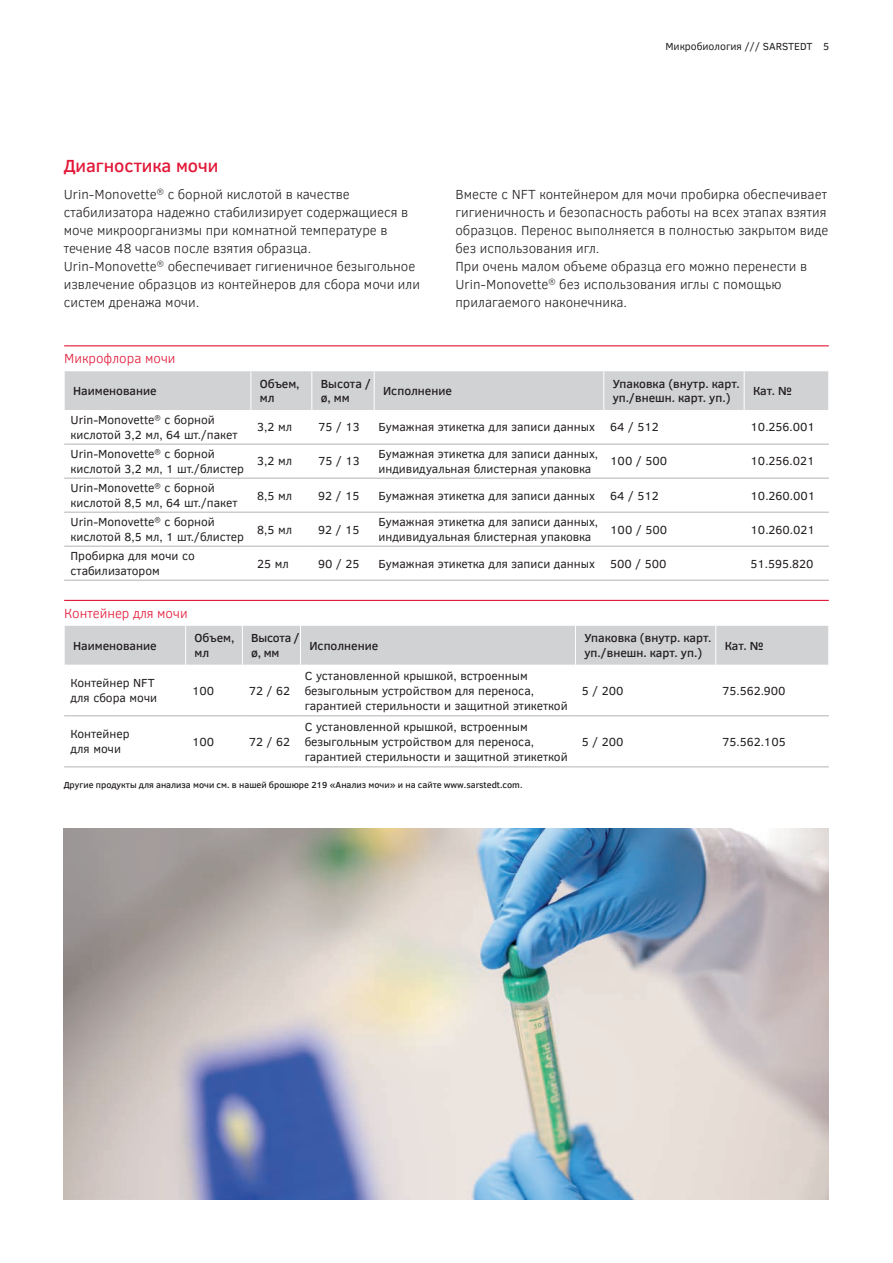
<style>
.page{position:relative;width:893px;height:1263px;background:#fff}
.page>*{position:absolute;margin:0;border:0;box-sizing:border-box;transform-origin:0 0}
.t1{font:500 18px "Clear Sans";color:#e21736}
.t2{font:300 13.5px/18px "Clear Sans";color:#231f20}
.t3{font:300 13.5px "Clear Sans";color:#e21736}
.t4{font:12px/15px "Clear Sans";color:#231f20}
.t5{font:500 12px/14.4px "Clear Sans";color:#231f20}
.t6{font:500 12px/14.4px "Clear Sans";letter-spacing:-.02em;color:#231f20}
.t7{font:10.5px "Clear Sans";color:#231f20}
.t8{font:500 9px "Clear Sans";color:#231f20}
</style>
<div class="page">
<img style="left:64px;top:829px;width:765px;height:370px">
<div style="left:65px;top:626px;width:763px;height:39px;background:#d1d2d4"></div>
<svg style="left:64px;top:716px;width:652px;height:51px"></svg>
<hr style="left:185px;top:626px;width:1px;height:39px;background:#fff">
<hr style="left:715px;top:626px;width:1px;height:39px;background:#fff">
<hr style="left:64px;top:767px;width:122px;height:1px;background:#b2b3b7">
<hr style="left:242px;top:767px;width:58px;height:1px;background:#b2b3b7">
<hr style="left:300px;top:767px;width:275px;height:1px;background:#b2b3b7">
<hr style="left:575px;top:767px;width:141px;height:1px;background:#b2b3b7">
<hr style="left:186px;top:767px;width:56px;height:1px;background:#b2b3b7">
<hr style="left:716px;top:767px;width:113px;height:1px;background:#b2b3b7">
<hr style="left:64px;top:715px;width:122px;height:1px;background:#b2b3b7">
<hr style="left:186px;top:715px;width:56px;height:1px;background:#b2b3b7">
<hr style="left:242px;top:715px;width:58px;height:1px;background:#b2b3b7">
<hr style="left:300px;top:715px;width:275px;height:1px;background:#b2b3b7">
<hr style="left:575px;top:715px;width:141px;height:1px;background:#b2b3b7">
<hr style="left:716px;top:715px;width:113px;height:1px;background:#b2b3b7">
<hr style="left:242px;top:626px;width:1px;height:39px;background:#fff">
<hr style="left:300px;top:626px;width:1px;height:39px;background:#fff">
<hr style="left:575px;top:626px;width:1px;height:39px;background:#fff">
<hr style="left:64px;top:600px;width:765px;height:1px;background:#e21736">
<div style="left:65px;top:371px;width:763px;height:39px;background:#d1d2d4"></div>
<svg style="left:64px;top:443px;width:765px;height:137px"></svg>
<svg style="left:64px;top:445px;width:680px;height:135px"></svg>
<hr style="left:250px;top:371px;width:1px;height:39px;background:#fff">
<hr style="left:744px;top:371px;width:1px;height:39px;background:#fff">
<hr style="left:64px;top:478px;width:187px;height:1px;background:#b2b3b7">
<hr style="left:251px;top:478px;width:61px;height:1px;background:#b2b3b7">
<hr style="left:312px;top:478px;width:62px;height:1px;background:#b2b3b7">
<hr style="left:374px;top:478px;width:230px;height:1px;background:#b2b3b7">
<hr style="left:604px;top:478px;width:140px;height:1px;background:#b2b3b7">
<hr style="left:744px;top:478px;width:85px;height:1px;background:#b2b3b7">
<hr style="left:64px;top:512px;width:187px;height:1px;background:#b2b3b7">
<hr style="left:251px;top:512px;width:61px;height:1px;background:#b2b3b7">
<hr style="left:312px;top:512px;width:62px;height:1px;background:#b2b3b7">
<hr style="left:374px;top:512px;width:230px;height:1px;background:#b2b3b7">
<hr style="left:604px;top:512px;width:140px;height:1px;background:#b2b3b7">
<hr style="left:744px;top:512px;width:85px;height:1px;background:#b2b3b7">
<hr style="left:64px;top:546px;width:187px;height:1px;background:#b2b3b7">
<hr style="left:251px;top:546px;width:61px;height:1px;background:#b2b3b7">
<hr style="left:312px;top:546px;width:62px;height:1px;background:#b2b3b7">
<hr style="left:374px;top:546px;width:230px;height:1px;background:#b2b3b7">
<hr style="left:604px;top:546px;width:140px;height:1px;background:#b2b3b7">
<hr style="left:744px;top:546px;width:85px;height:1px;background:#b2b3b7">
<hr style="left:251px;top:580px;width:61px;height:1px;background:#b2b3b7">
<hr style="left:744px;top:580px;width:85px;height:1px;background:#b2b3b7">
<hr style="left:64px;top:580px;width:187px;height:1px;background:#b2b3b7">
<hr style="left:312px;top:580px;width:62px;height:1px;background:#b2b3b7">
<hr style="left:374px;top:580px;width:230px;height:1px;background:#b2b3b7">
<hr style="left:604px;top:580px;width:140px;height:1px;background:#b2b3b7">
<hr style="left:64px;top:444px;width:187px;height:1px;background:#b2b3b7">
<hr style="left:251px;top:444px;width:61px;height:1px;background:#b2b3b7">
<hr style="left:312px;top:444px;width:62px;height:1px;background:#b2b3b7">
<hr style="left:374px;top:444px;width:230px;height:1px;background:#b2b3b7">
<hr style="left:604px;top:444px;width:140px;height:1px;background:#b2b3b7">
<hr style="left:744px;top:444px;width:85px;height:1px;background:#b2b3b7">
<hr style="left:311px;top:371px;width:1px;height:39px;background:#fff">
<hr style="left:374px;top:371px;width:1px;height:39px;background:#fff">
<hr style="left:603px;top:371px;width:1px;height:39px;background:#fff">
<hr style="left:64px;top:345px;width:765px;height:1px;background:#e21736">
<p class="t7" style="left:665px;top:39px;width:165px">Микробиология /// SARSTEDT 5</p>
<h1 class="t1" style="left:64px;top:153px;width:156px">Диагностика мочи</h1>
<p class="t2" style="left:64px;top:185px;width:358px">Urin-Monovette<sup>®</sup> с борной кислотой в качестве стабилизатора надежно стабилизирует содержащиеся в моче микроорганизмы при комнатной температуре в течение 48 часов после взятия образца.<br>Urin-Monovette<sup>®</sup> обеспечивает гигиеничное безыгольное извлечение образцов из контейнеров для сбора мочи или систем дренажа мочи.</p>
<p class="t2" style="left:455px;top:185px;width:374px">Вместе с NFT контейнером для мочи пробирка обеспечивает гигиеничность и безопасность работы на всех этапах взятия образцов. Перенос выполняется в полностью закрытом виде без использования игл.<br>При очень малом объеме образца его можно перенести в Urin-Monovette<sup>®</sup> без использования иглы с помощью прилагаемого наконечника.</p>
<p class="t3" style="left:64px;top:350px;width:113px">Микрофлора мочи</p>
<p class="t5" style="left:73px;top:383px;width:85px">Наименование</p>
<p class="t5" style="left:260px;top:376px;width:41px">Объем, мл</p>
<p class="t5" style="left:321px;top:376px;width:52px">Высота / ø, мм</p>
<p class="t5" style="left:383px;top:383px;width:70px">Исполнение</p>
<p class="t5" style="left:613px;top:376px;width:129px">Упаковка (внутр. карт. уп./внешн. карт. уп.)</p>
<p class="t5" style="left:753px;top:383px;width:41px">Кат. №</p>
<p class="t4" style="left:71px;top:412px;width:168px">Urin-Monovette<sup>®</sup> с борной кислотой 3,2 мл, 64 шт./пакет</p>
<p class="t4" style="left:257px;top:420px;width:36px">3,2 мл</p>
<p class="t4" style="left:318px;top:420px;width:43px">75 / 13</p>
<p class="t4" style="left:378px;top:420px;width:218px">Бумажная этикетка для записи данных</p>
<p class="t4" style="left:610px;top:420px;width:50px">64 / 512</p>
<p class="t4" style="left:750px;top:420px;width:66px">10.256.001</p>
<p class="t4" style="left:71px;top:446px;width:175px">Urin-Monovette<sup>®</sup> с борной кислотой 3,2 мл, 1 шт./блистер</p>
<p class="t4" style="left:257px;top:454px;width:36px">3,2 мл</p>
<p class="t4" style="left:318px;top:454px;width:43px">75 / 13</p>
<p class="t4" style="left:378px;top:446px;width:221px">Бумажная этикетка для записи данных, индивидуальная блистерная упаковка</p>
<p class="t4" style="left:610px;top:454px;width:58px">100 / 500</p>
<p class="t4" style="left:750px;top:454px;width:65px">10.256.021</p>
<p class="t4" style="left:71px;top:480px;width:168px">Urin-Monovette<sup>®</sup> с борной кислотой 8,5 мл, 64 шт./пакет</p>
<p class="t4" style="left:257px;top:488px;width:36px">8,5 мл</p>
<p class="t4" style="left:318px;top:488px;width:43px">92 / 15</p>
<p class="t4" style="left:378px;top:488px;width:218px">Бумажная этикетка для записи данных</p>
<p class="t4" style="left:610px;top:488px;width:50px">64 / 512</p>
<p class="t4" style="left:750px;top:488px;width:66px">10.260.001</p>
<p class="t4" style="left:71px;top:514px;width:175px">Urin-Monovette<sup>®</sup> с борной кислотой 8,5 мл, 1 шт./блистер</p>
<p class="t4" style="left:257px;top:522px;width:36px">8,5 мл</p>
<p class="t4" style="left:318px;top:522px;width:43px">92 / 15</p>
<p class="t4" style="left:378px;top:514px;width:221px">Бумажная этикетка для записи данных, индивидуальная блистерная упаковка</p>
<p class="t4" style="left:610px;top:522px;width:58px">100 / 500</p>
<p class="t4" style="left:750px;top:522px;width:66px">10.260.021</p>
<p class="t4" style="left:71px;top:548px;width:126px">Пробирка для мочи со стабилизатором</p>
<p class="t4" style="left:257px;top:556px;width:33px">25 мл</p>
<p class="t4" style="left:318px;top:556px;width:43px">90 / 25</p>
<p class="t4" style="left:378px;top:556px;width:218px">Бумажная этикетка для записи данных</p>
<p class="t4" style="left:610px;top:556px;width:58px">500 / 500</p>
<p class="t4" style="left:750px;top:556px;width:65px">51.595.820</p>
<p class="t3" style="left:64px;top:604px;width:125px">Контейнер для мочи</p>
<p class="t5" style="left:73px;top:638px;width:85px">Наименование</p>
<p class="t5" style="left:195px;top:631px;width:41px">Объем, мл</p>
<p class="t6" style="left:251px;top:631px;width:50px">Высота / ø, мм</p>
<p class="t5" style="left:309px;top:638px;width:70px">Исполнение</p>
<p class="t5" style="left:584px;top:631px;width:129px">Упаковка (внутр. карт. уп./внешн. карт. уп.)</p>
<p class="t5" style="left:725px;top:638px;width:41px">Кат. №</p>
<p class="t4" style="left:71px;top:675px;width:88px">Контейнер NFT для сбора мочи</p>
<p class="t4" style="left:192px;top:683px;width:24px">100</p>
<p class="t4" style="left:249px;top:683px;width:43px">72 / 62</p>
<p class="t4" style="left:305px;top:668px;width:264px">С установленной крышкой, встроенным безыгольным устройством для переноса, гарантией стерильности и защитной этикеткой</p>
<p class="t4" style="left:582px;top:683px;width:43px">5 / 200</p>
<p class="t4" style="left:722px;top:683px;width:65px">75.562.900</p>
<p class="t4" style="left:71px;top:726px;width:61px">Контейнер для мочи</p>
<p class="t4" style="left:192px;top:734px;width:24px">100</p>
<p class="t4" style="left:249px;top:734px;width:43px">72 / 62</p>
<p class="t4" style="left:305px;top:719px;width:264px">С установленной крышкой, встроенным безыгольным устройством для переноса, гарантией стерильности и защитной этикеткой</p>
<p class="t8" style="left:64px;top:779px;width:460px">Другие продукты для анализа мочи см. в нашей брошюре 219 «Анализ мочи» и на сайте www.sarstedt.com.</p>
<p class="t4" style="left:582px;top:734px;width:43px">5 / 200</p>
<p class="t4" style="left:722px;top:734px;width:65px">75.562.105</p>
</div>
